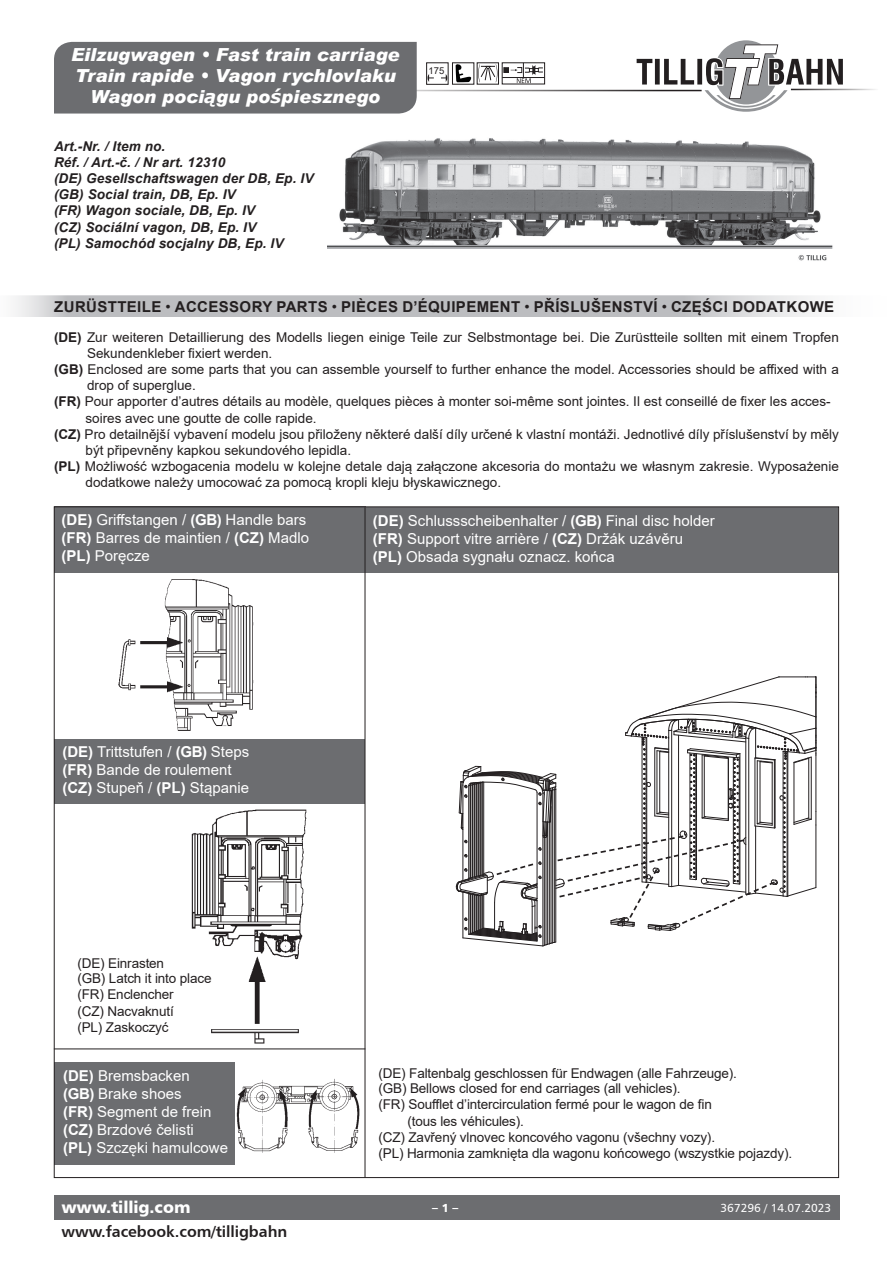
<style>
.page{position:relative;width:893px;height:1263px;background:#fff}
.page>*{position:absolute;margin:0;border:0;box-sizing:border-box;transform-origin:0 0}
.t1{font:italic 900 18px/21px "Arial";color:#fff;text-align:center}
.t2{font:16.5px "Humanist 777 BT Black B";letter-spacing:-.005em;color:#fff}
.t3{font:15.75px "Humanist 777 BT Bold B";letter-spacing:-.005em;color:#231f20}
.t4{font:15px/18px "Arial";color:#fff}
.t5{font:700 15px "Arial";letter-spacing:.025em;color:#231f20}
.t6{font:13.5px/15.9px "Arial";color:#231f20}
.t7{font:italic 700 13.5px/16.2px "Arial";letter-spacing:.01em;color:#231f20}
.t8{font:11.7px "Humanist 777 BT Roman B";color:#fff}
.t9{font:11.7px "Humanist 777 BT Black B";color:#fff}
.t10{font:9.45px "Arial";color:#231f20}
.s1{font-family:"Verdana";font-weight:700}
.s2{font-weight:400}
.s3{font-weight:700}
</style>
<div class="page">
<div style="left:54px;top:1195px;width:785px;height:25px;background:#6c6d70"></div>
<hr style="left:354px;top:90px;width:348px;height:1px;background:#231f20">
<div style="left:54px;top:42px;width:363px;height:72px;background:#6c6d70"></div>
<hr style="left:791px;top:89px;width:87px;height:1px;background:#231f20">
<div style="left:477px;top:63px;width:22px;height:21px;border:1px solid #231f20"></div>
<svg style="left:478px;top:64px;width:19px;height:18px"></svg>
<div style="left:452px;top:63px;width:22px;height:21px;border:1px solid #231f20"></div>
<svg style="left:456px;top:63px;width:16px;height:19px"></svg>
<div style="left:502px;top:63px;width:43px;height:21px;border:1px solid #231f20"></div>
<svg style="left:504px;top:63px;width:39px;height:20px"></svg>
<hr style="left:502px;top:77px;width:43px;height:1px;background:#231f20">
<div style="left:426px;top:63px;width:22px;height:22px;border:1px solid #231f20"></div>
<svg style="left:428px;top:75px;width:6px;height:5px"></svg>
<svg style="left:441px;top:75px;width:6px;height:5px"></svg>
<svg style="left:636px;top:40px;width:208px;height:72px"></svg>
<svg style="left:15px;top:295px;width:800px;height:22px;background:#c4c5c7"></svg>
<svg style="left:455px;top:676px;width:362px;height:271px"></svg>
<img style="left:119px;top:579px;width:134px;height:152px">
<div style="left:54px;top:507px;width:312px;height:66px;background:#6c6d70"></div>
<img style="left:191px;top:809px;width:116px;height:235px">
<div style="left:54px;top:739px;width:311px;height:65px;background:#6c6d70"></div>
<img style="left:236px;top:1076px;width:129px;height:79px">
<div style="left:365px;top:507px;width:473px;height:66px;background:#6c6d70"></div>
<div style="left:55px;top:1062px;width:180px;height:102px;background:#6c6d70"></div>
<hr style="left:54px;top:1048px;width:311px;height:1px;background:#231f20">
<hr style="left:365px;top:507px;width:1px;height:670px;background:#231f20">
<img style="left:327px;top:138px;width:506px;height:123px">
<h1 class="t1" style="left:71px;top:44px;width:330px">Eilzugwagen • Fast train carriage<br>Train rapide • Vagon rychlovlaku<br>Wagon poci<span class="s1">ą</span>gu po<span class="s1">ś</span>piesznego</h1>
<p class="t7" style="left:54px;top:138px;width:261px">Art.-Nr. / Item no.<br>Réf. / Art.-č. / Nr art. 12310<br>(DE) Gesellschaftswagen der DB, Ep. IV (GB) Social train, DB, Ep. IV<br>(FR) Wagon sociale, DB, Ep. IV<br>(CZ) Sociální vagon, DB, Ep. IV<br>(PL) Samochód socjalny DB, Ep. IV</p>
<p class="t10" style="left:429px;top:64px;width:17px">175</p>
<p class="t5" style="left:54px;top:296px;width:324px">ZURÜSTTEILE <span class="s2">•</span> ACCESSORY PARTS <span class="s2">•</span> PI ÈCES</p>
<p class="t5" style="left:403px;top:296px;width:48px">D’ÉQUIPE</p>
<p class="t5" style="left:477px;top:296px;width:357px">MENT <span class="s2">•</span> PŘÍSLUŠENSTVÍ <span class="s2">•</span> CZĘŚCI DODATKOWE</p>
<p class="t6" style="left:54px;top:329px;width:786px"><span class="s3">(DE)</span> Zur weiteren Detaillierung des Modells liegen einige Teile zur Selbstmontage bei. Die Zurüstteile sollten mit einem Tropfen</p>
<p class="t6" style="left:87px;top:345px;width:187px">Sekundenkleber fixiert werden.</p>
<p class="t6" style="left:54px;top:361px;width:786px"><span class="s3">(GB)</span> Enclosed are some parts that you can assemble yourself to further enhance the model. Accessories should be affixed with a</p>
<p class="t6" style="left:87px;top:377px;width:110px">drop of superglue.</p>
<p class="t6" style="left:54px;top:394px;width:778px"><span class="s3">(FR)</span> Pour apporter d’autres détails au modèle, quelques pièces à monter soi-même sont jointes. Il est conseillé de fixer les acces-</p>
<p class="t6" style="left:85px;top:410px;width:233px">soires avec une goutte de colle rapide.</p>
<p class="t6" style="left:54px;top:426px;width:786px"><span class="s3">(CZ)</span> Pro detailnější vybavení modelu jsou přiloženy některé další díly určené k vlastní montáži. Jednotlivé díly příslušenství by měly</p>
<p class="t6" style="left:85px;top:442px;width:267px">být připevněny kapkou sekundového lepidla.</p>
<p class="t6" style="left:54px;top:458px;width:786px"><span class="s3">(PL)</span> Możliwość wzbogacenia modelu w kolejne detale dają załączone akcesoria do montażu we własnym zakresie. Wyposażenie</p>
<p class="t6" style="left:85px;top:475px;width:417px">dodatkowe należy umocować za pomocą kropli kleju błyskawicznego.</p>
<p class="t4" style="left:62px;top:511px;width:249px"><span class="s3">(DE)</span> Griffstangen / <span class="s3">(GB)</span> Handle bars <span class="s3">(FR)</span> Barres de maintien / <span class="s3">(CZ)</span> Madlo <span class="s3">(PL)</span> Poręcze</p>
<p class="t4" style="left:373px;top:511px;width:343px"><span class="s3">(DE)</span> Schlussscheibenhalter / <span class="s3">(GB)</span> Final disc holder <span class="s3">(FR)</span> Support vitre arrière / <span class="s3">(CZ)</span> Držák uzávěru <span class="s3">(PL)</span> Obsada sygnału oznacz. końca</p>
<p class="t4" style="left:62px;top:742px;width:188px"><span class="s3">(DE)</span> Trittstufen / <span class="s3">(GB)</span> Steps <span class="s3">(FR)</span> Bande de roulement <span class="s3">(CZ)</span> Stupeň / <span class="s3">(PL)</span> Stąpanie</p>
<p class="t6" style="left:77px;top:955px;width:136px">(DE) Einrasten<br>(GB) Latch it into place (FR) Enclencher<br>(CZ) Nacvaknutí<br>(PL) Zaskoczyć</p>
<p class="t4" style="left:63px;top:1067px;width:167px"><span class="s3">(DE)</span> Bremsbacken<br><span class="s3">(GB)</span> Brake shoes<br><span class="s3">(FR)</span> Segment de frein <span class="s3">(CZ)</span> Brzdové čelisti<br><span class="s3">(PL)</span> Szczęki hamulcowe</p>
<p class="t2" style="left:61px;top:1196px;width:131px">www.tillig.com</p>
<p class="t3" style="left:62px;top:1221px;width:227px">www.facebook.com/tilligbahn</p>
<p class="t6" style="left:378px;top:1065px;width:360px">(DE) Faltenbalg geschlossen für Endwagen (alle Fahrzeuge).</p>
<p class="t6" style="left:378px;top:1080px;width:304px">(GB) Bellows closed for end carriages (all vehicles).</p>
<p class="t6" style="left:378px;top:1097px;width:335px">(FR) Soufflet d’intercirculation fermé pour le wagon de fin</p>
<p class="t6" style="left:407px;top:1113px;width:118px">(tous les véhicules).</p>
<p class="t6" style="left:378px;top:1129px;width:338px">(CZ) Zavřený vlnovec koncového vagonu (všechny vozy).</p>
<p class="t6" style="left:378px;top:1145px;width:415px">(PL) Harmonia zamknięta dla wagonu końcowego (wszystkie pojazdy).</p>
<p class="t9" style="left:432px;top:1200px;width:28px">– 1 –</p>
<p class="t8" style="left:721px;top:1200px;width:112px">367296 / 14.07.2023</p>
</div>
